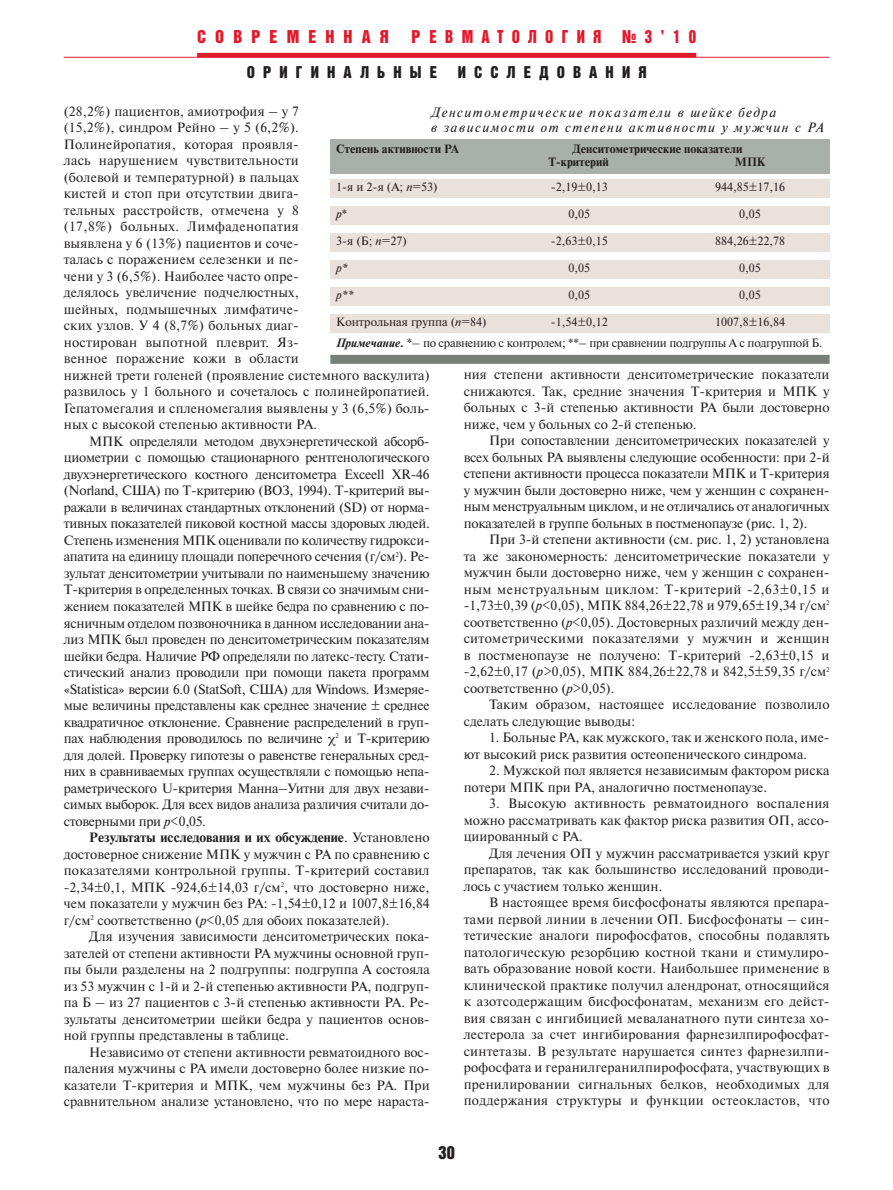
<style>
.page{position:relative;width:893px;height:1190px;background:#fff}
.page>*{position:absolute;margin:0;border:0;box-sizing:border-box;transform-origin:0 0}
.t1{font:18px "Bastion Kontrast";letter-spacing:.505em;color:#e2192b}
.t2{font:18px "Bastion Kontrast";color:#231f20}
.t3{font:16.5px "Bastion Kontrast";letter-spacing:.495em;color:#231f20}
.t4{font:13.5px/16.5px "Newton C";letter-spacing:.01em;color:#231f20;text-align:justify}
.t5{font:italic 13.5px/15px "Newton C";letter-spacing:.11em;color:#231f20}
.t6{font:12px "Newton C";color:#231f20}
.t7{font:12px "Newton C";letter-spacing:-.025em;color:#231f20}
.t8{font:700 12px/13.5px "Newton C";color:#231f20}
.t9{font:italic 12px "Newton C";color:#231f20}
.s1{font-style:italic}
.s2{font-weight:700}
.s3{font-style:normal}
.s4{font-weight:700;font-style:italic}
</style>
<div class="page">
<hr style="left:64px;top:57px;width:765px;height:1px;background:#e2192b">
<hr style="left:197px;top:53px;width:499px;height:4px;background:#e2192b">
<div style="left:330px;top:139px;width:499px;height:35px;background:#a9afab"></div>
<div style="left:330px;top:179px;width:499px;height:19px;background:#e9e1dc"></div>
<div style="left:330px;top:355px;width:499px;height:9px;background:#767e78"></div>
<div style="left:330px;top:206px;width:499px;height:19px;background:#e9e1dc"></div>
<div style="left:330px;top:233px;width:499px;height:19px;background:#e9e1dc"></div>
<div style="left:330px;top:260px;width:499px;height:19px;background:#e9e1dc"></div>
<div style="left:330px;top:287px;width:499px;height:19px;background:#e9e1dc"></div>
<div style="left:330px;top:314px;width:499px;height:19px;background:#e9e1dc"></div>
<h1 class="t1" style="left:197px;top:30px;width:193px">СОВPEМЕННАЯ</h1>
<h1 class="t1" style="left:411px;top:30px;width:286px">РЕВМАТОЛОГИЯ №3’10</h1>
<p class="t3" style="left:247px;top:66px;width:401px">ОРИГИНАЛЬНЫЕ ИССЛЕДОВАНИЯ</p>
<p class="t4" style="left:64px;top:104px;width:367px;text-align:left">(28,2%) пациентов, амиотрофия – у 7<br>(15,2%), синдром Рейно – у 5 (6,2%).<br>Полинейропатия, которая проявля-<br>лась нарушением чувствительности<br>(болевой и температурной) в пальцах<br>кистей и стоп при отсутствии двига-<br>тельных расстройств, отмечена у 8<br>(17,8%) больных. Лимфаденопатия<br>выявлена у 6 (13%) пациентов и соче-<br>талась с поражением селезенки и пе-<br>чени у 3 (6,5%). Наиболее часто опре-<br>делялось увеличение подчелюстных,<br>шейных, подмышечных лимфатиче-<br>ских узлов. У 4 (8,7%) больных диаг-<br>ностирован выпотной плеврит. Яз-<br>венное поражение кожи в области<br>нижней трети голеней (проявление системного васкулита) развилось у 1 больного и сочеталось с полинейропатией.<br>Гепатомегалия и спленомегалия выявлены у 3 (6,5%) боль&shy;ных с высокой степенью активности РА.</p>
<p class="t4" style="left:64px;top:434px;width:367px;text-indent:26px">МПК определяли методом двухэнергетической абсорб&shy;циометрии с помощью стационарного рентгенологического двухэнергетического костного денситометра Exceell XR-46 (Norland, США) по Т-критерию (ВОЗ, 1994). Т-критерий вы&shy;ражали в величинах стандартных отклонений (SD) от норма&shy;тивных показателей пиковой костной массы здоровых людей.<br>Степень изменения МПК оценивали по количеству гидрокси&shy;апатита на единицу площади поперечного сечения (г/см<sup>2</sup>). Ре&shy;зультат денситометрии учитывали по наименьшему значению Т-критерия в определенных точках. В связи со значимым сни&shy;жением показателей МПК в шейке бедра по сравнению с по&shy;ясничным отделом позвоночника в данном исследовании ана&shy;лиз МПК был проведен по денситометрическим показателям шейки бедра. Наличие РФ определяли по латекс-тесту. Стати&shy;стический анализ проводили при помощи пакета программ «Statistica» версии 6.0 (StatSoft, США) для Windows. Измеряе&shy;мые величины представлены как среднее значение ± среднее квадратичное отклонение. Сравнение распределений в груп&shy;пах наблюдения проводилось по величине <sup>2</sup> и Т-критерию для долей. Проверку гипотезы о равенстве генеральных сред&shy;них в сравниваемых группах осуществляли с помощью непа&shy;раметрического U-критерия Манна–Уитни для двух незави&shy;симых выборок. Для всех видов анализа различия считали до&shy;стоверными при <span class="s1">р</span>&lt;0,05.</p>
<p class="t4" style="left:64px;top:830px;width:367px;text-indent:26px"><span class="s2">Результаты исследования и их обсуждение</span>. Установлено достоверное снижение МПК у мужчин с РА по сравнению с показателями контрольной группы. Т-критерий составил -2,34±0,1, МПК -924,6±14,03 г/см<sup>2</sup>, что достоверно ниже, чем показатели у мужчин без РА: -1,54±0,12 и 1007,8±16,84 г/см<sup>2</sup> соответственно (<span class="s1">р</span>&lt;0,05 для обоих показателей).</p>
<p class="t4" style="left:64px;top:929px;width:367px;text-indent:26px">Для изучения зависимости денситометрических пока&shy;зателей от степени активности РА мужчины основной груп&shy;пы были разделены на 2 подгруппы: подгруппа А состояла из 53 мужчин с 1-й и 2-й степенью активности РА, подгруп&shy;па Б – из 27 пациентов с 3-й степенью активности РА. Ре&shy;зультаты денситометрии шейки бедра у пациентов основ&shy;ной группы представлены в таблице.</p>
<p class="t4" style="left:64px;top:1044px;width:367px;text-indent:26px">Независимо от степени активности ревматоидного вос&shy;паления мужчины с РА имели достоверно более низкие по&shy;казатели Т-критерия и МПК, чем мужчины без РА. При сравнительном анализе установлено, что по мере нараста-</p>
<p class="t5" style="left:431px;top:106px;width:394px">Денситометрические показатели в шейке бедра<br>в зависимости от степени активности у мужчин с РА</p>
<p class="t8" style="left:336px;top:143px;width:124px">Степень активности РА</p>
<p class="t8" style="left:548px;top:143px;width:195px;text-indent:24px">Денситометрические показатели<br>Т-критерий</p>
<p class="t8" style="left:735px;top:156px;width:32px">МПК</p>
<p class="t6" style="left:715px;top:183px;width:71px">944,85±17,16</p>
<p class="t6" style="left:739px;top:210px;width:23px">0,05</p>
<p class="t6" style="left:715px;top:237px;width:72px">884,26±22,78</p>
<p class="t6" style="left:739px;top:264px;width:23px">0,05</p>
<p class="t6" style="left:739px;top:291px;width:23px">0,05</p>
<p class="t6" style="left:715px;top:318px;width:71px">1007,8±16,84</p>
<p class="t6" style="left:336px;top:183px;width:103px">1-я и 2-я (А; <span class="s1">n</span>=53)</p>
<p class="t9" style="left:336px;top:209px;width:13px">p<span class="s3">*</span></p>
<p class="t6" style="left:336px;top:237px;width:72px">3-я (Б; <span class="s1">n</span>=27)</p>
<p class="t9" style="left:336px;top:263px;width:13px">р*</p>
<p class="t9" style="left:336px;top:290px;width:19px">p**</p>
<p class="t6" style="left:336px;top:318px;width:152px">Контрольная группа (<span class="s1">n</span>=84)</p>
<p class="t6" style="left:550px;top:183px;width:58px">-2,19±0,13</p>
<p class="t6" style="left:568px;top:210px;width:23px">0,05</p>
<p class="t6" style="left:550px;top:237px;width:59px">-2,63±0,15</p>
<p class="t6" style="left:568px;top:264px;width:23px">0,05</p>
<p class="t6" style="left:568px;top:291px;width:23px">0,05</p>
<p class="t6" style="left:550px;top:318px;width:59px">-1,54±0,12</p>
<p class="t7" style="left:336px;top:339px;width:488px"><span class="s4">Примечание.</span> *– по сравнению с контролем; **– при сравнении подгруппы А с подгруппой Б.</p>
<p class="t4" style="left:463px;top:367px;width:367px">ния степени активности денситометрические показатели снижаются. Так, средние значения Т-критерия и МПК у больных с 3-й степенью активности РА были достоверно ниже, чем у больных со 2-й степенью.</p>
<p class="t4" style="left:463px;top:433px;width:367px;text-indent:26px">При сопоставлении денситометрических показателей у всех больных РА выявлены следующие особенности: при 2-й степени активности процесса показатели МПК и Т-критерия у мужчин были достоверно ниже, чем у женщин с сохранен&shy;ным менструальным циклом, и не отличались от аналогичных показателей в группе больных в постменопаузе (рис. 1, 2).</p>
<p class="t4" style="left:463px;top:532px;width:367px;text-indent:26px">При 3-й степени активности (см. рис. 1, 2) установлена та же закономерность: денситометрические показатели у мужчин были достоверно ниже, чем у женщин с сохранен&shy;ным менструальным циклом: Т-критерий -2,63±0,15 и -1,73±0,39 (<span class="s1">р</span>&lt;0,05), МПК 884,26±22,78 и 979,65±19,34 г/см<sup>2 </sup>соответственно (<span class="s1">р</span>&lt;0,05). Достоверных различий между ден&shy;ситометрическими показателями у мужчин и женщин в постменопаузе не получено: Т-критерий -2,63±0,15 и -2,62±0,17 (<span class="s1">р</span>&gt;0,05), МПК 884,26±22,78 и 842,5±59,35 г/см<sup>2 </sup>соответственно (<span class="s1">р</span>&gt;0,05).</p>
<p class="t4" style="left:463px;top:697px;width:367px;text-indent:26px">Таким образом, настоящее исследование позволило сделать следующие выводы:</p>
<p class="t4" style="left:463px;top:730px;width:367px;text-indent:26px">1. Больные РА, как мужского, так и женского пола, име&shy;ют высокий риск развития остеопенического синдрома.</p>
<p class="t4" style="left:463px;top:763px;width:367px;text-indent:26px">2. Мужской пол является независимым фактором риска потери МПК при РА, аналогично постменопаузе.</p>
<p class="t4" style="left:463px;top:796px;width:367px;text-indent:26px">3. Высокую активность ревматоидного воспаления можно рассматривать как фактор риска развития ОП, ассо&shy;циированный с РА.</p>
<p class="t4" style="left:463px;top:846px;width:367px;text-indent:26px">Для лечения ОП у мужчин рассматривается узкий круг препаратов, так как большинство исследований проводи&shy;лось с участием только женщин.</p>
<p class="t4" style="left:463px;top:895px;width:367px;text-indent:26px">В настоящее время бисфосфонаты являются препара&shy;тами первой линии в лечении ОП. Бисфосфонаты – син&shy;тетические аналоги пирофосфатов, способны подавлять патологическую резорбцию костной ткани и стимулиро&shy;вать образование новой кости. Наибольшее применение в клинической практике получил алендронат, относящийся к азотсодержащим бисфосфонатам, механизм его дейст&shy;вия связан с ингибицией меваланатного пути синтеза хо&shy;лестерола за счет ингибирования фарнезилпирофосфат&shy;синтетазы. В результате нарушается синтез фарнезилпи&shy;рофосфата и геранилгеранилпирофосфата, участвующих в пренилировании сигнальных белков, необходимых для поддержания структуры и функции остеокластов, что</p>
<h1 class="t2" style="left:438px;top:1145px;width:18px">30</h1>
</div>
